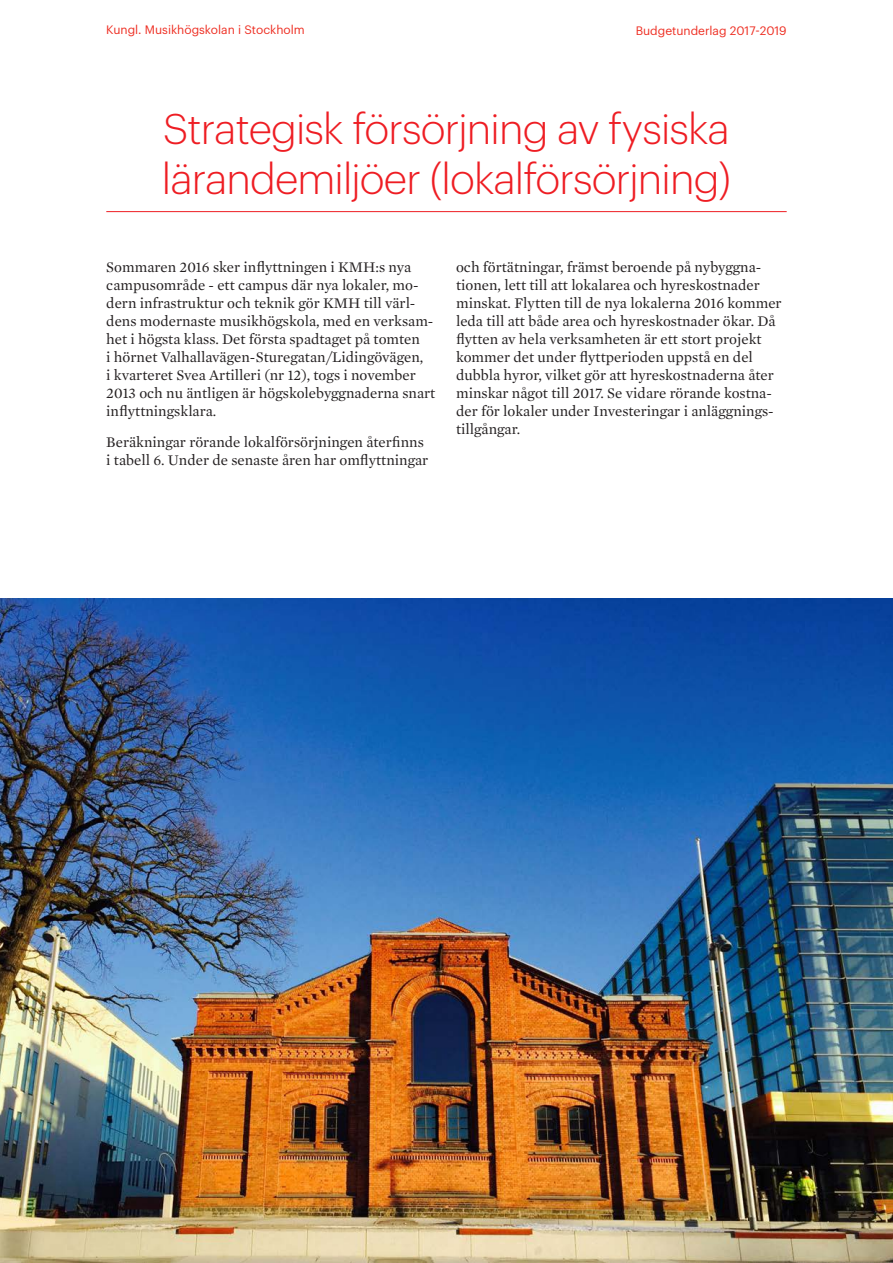
<style>
.page{position:relative;width:893px;height:1263px;background:#fff}
.page>*{position:absolute;margin:0;border:0;box-sizing:border-box;transform-origin:0 0}
.Rubrik_1_med_streck{font:300 42px/50.4px "Graphik";letter-spacing:-.02em;color:#ee1d23}
.Brödtext{font:15px/18px "Mercury Text G1";color:#231f20}
.t1{font:12px "Graphik";color:#ee2e22}
</style>
<div class="page">
<hr style="left:106px;top:211px;width:681px;height:1px;background:#ee1d23">
<img style="left:0;top:598px;width:893px;height:665px">
<p class="t1" style="left:106px;top:21px;width:200px">Kungl. Musikhögskolan i Stockholm</p>
<p class="t1" style="left:636px;top:22px;width:152px">Budgetunderlag 2017-2019</p>
<p class="Rubrik_1_med_streck" style="left:162px;top:100px;width:571px">Strategisk försörjning av fysiska lärandemiljöer (lokalförsörjning)</p>
<p class="Brödtext" style="left:106px;top:258px;width:331px">Sommaren 2016 sker inflyttningen i KMH:s nya campusområde - ett campus där nya lokaler, mo&shy;dern infrastruktur och teknik gör KMH till värl&shy;dens modernaste musikhögskola, med en verksam&shy;het i högsta klass. Det första spadtaget på tomten<br>i hörnet Valhallavägen-Sturegatan/Lidingövägen,<br>i kvarteret Svea Artilleri (nr 12), togs i november 2013 och nu äntligen är högskolebyggnaderna snart inflyttningsklara.</p>
<p class="Brödtext" style="left:106px;top:432px;width:324px">Beräkningar rörande lokalförsörjningen återfinns i tabell 6. Under de senaste åren har omflyttningar</p>
<p class="Brödtext" style="left:456px;top:258px;width:327px">och förtätningar, främst beroende på nybyggna&shy;tionen, lett till att lokalarea och hyreskostnader minskat. Flytten till de nya lokalerna 2016 kommer leda till att både area och hyreskostnader ökar. Då flytten av hela verksamheten är ett stort projekt kommer det under flyttperioden uppstå en del dubbla hyror, vilket gör att hyreskostnaderna åter minskar något till 2017. Se vidare rörande kostna&shy;der för lokaler under Investeringar i anläggnings&shy;tillgångar.</p>
</div>
